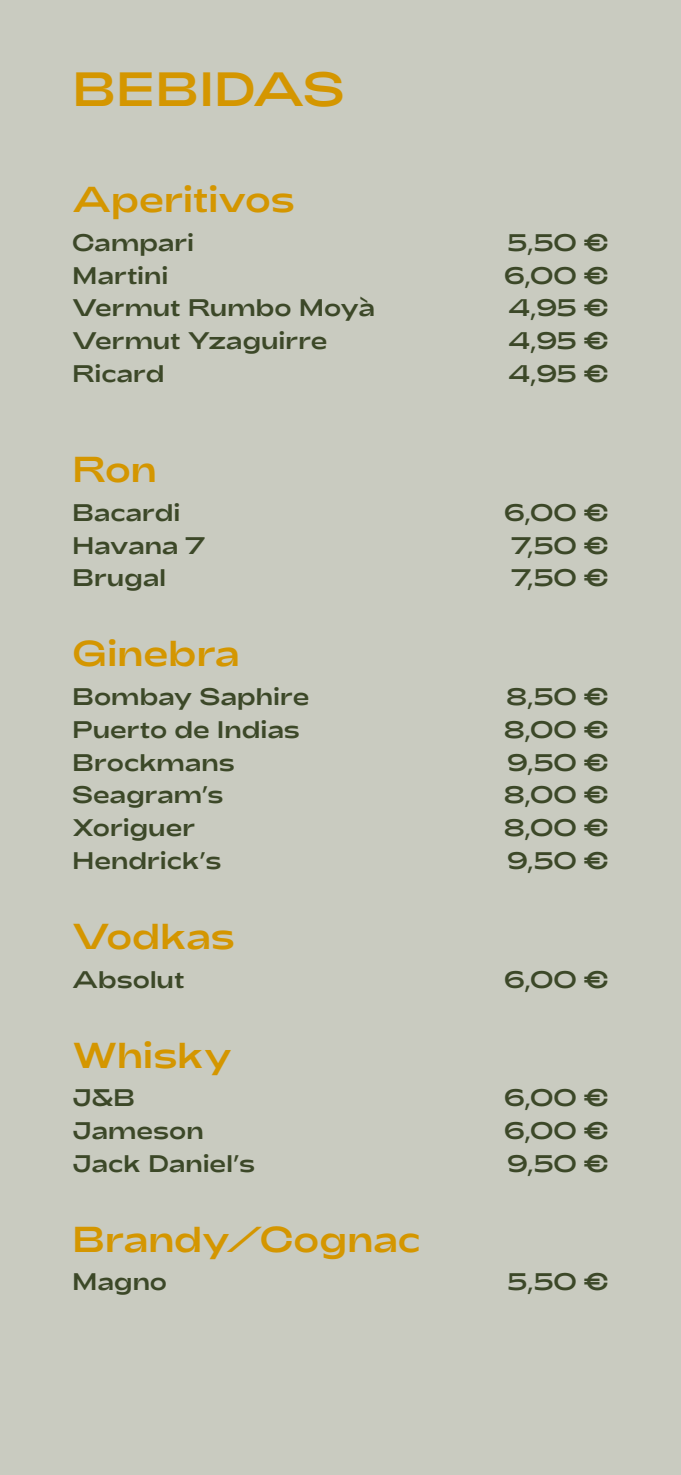
<style>
.page{position:relative;width:681px;height:1475px;background:#fff}
.page>*{position:absolute;margin:0;border:0;box-sizing:border-box;transform-origin:0 0}
.Estilo_de_párrafo_1{font:48px "Adieu";letter-spacing:-.015em;color:#d49600}
.Estilo_de_párrafo_1-2{font:36px "Adieu";color:#d49600}
.t1{font:24px "Adieu";color:#3c4828}
</style>
<div class="page">
<div style="left:0;top:0;width:680px;height:1474px;background:#c9cbc0"></div>
<p class="Estilo_de_párrafo_1" style="left:72px;top:61px;width:274px">BEBIDAS</p>
<p class="Estilo_de_párrafo_1-2" style="left:72px;top:179px;width:224px">Aperitivos</p>
<p class="t1" style="left:72px;top:228px;width:123px">Campari</p>
<p class="t1" style="left:507px;top:228px;width:102px">5,50 €</p>
<p class="t1" style="left:72px;top:261px;width:98px">Martini</p>
<p class="t1" style="left:504px;top:261px;width:106px">6,00 €</p>
<p class="t1" style="left:72px;top:294px;width:304px">Vermut Rumbo Moyà</p>
<p class="t1" style="left:508px;top:294px;width:101px">4,95 €</p>
<p class="t1" style="left:72px;top:327px;width:257px">Vermut Yzaguirre</p>
<p class="t1" style="left:508px;top:327px;width:101px">4,95 €</p>
<p class="t1" style="left:72px;top:359px;width:94px">Ricard</p>
<p class="t1" style="left:508px;top:359px;width:101px">4,95 €</p>
<p class="Estilo_de_párrafo_1-2" style="left:72px;top:448px;width:86px">Ron</p>
<p class="t1" style="left:72px;top:498px;width:110px">Bacardi</p>
<p class="t1" style="left:504px;top:498px;width:106px">6,00 €</p>
<p class="t1" style="left:72px;top:531px;width:134px">Havana 7</p>
<p class="t1" style="left:511px;top:531px;width:99px">7,50 €</p>
<p class="t1" style="left:72px;top:564px;width:95px">Brugal</p>
<p class="t1" style="left:511px;top:564px;width:99px">7,50 €</p>
<p class="Estilo_de_párrafo_1-2" style="left:72px;top:632px;width:169px">Ginebra</p>
<p class="t1" style="left:72px;top:682px;width:239px">Bombay Saphire</p>
<p class="t1" style="left:506px;top:682px;width:103px">8,50 €</p>
<p class="t1" style="left:72px;top:715px;width:229px">Puerto de Indias</p>
<p class="t1" style="left:504px;top:715px;width:106px">8,00 €</p>
<p class="t1" style="left:72px;top:748px;width:164px">Brockmans</p>
<p class="t1" style="left:506px;top:748px;width:103px">9,50 €</p>
<p class="t1" style="left:72px;top:780px;width:153px">Seagram’s</p>
<p class="t1" style="left:504px;top:780px;width:106px">8,00 €</p>
<p class="t1" style="left:72px;top:813px;width:125px">Xoriguer</p>
<p class="t1" style="left:504px;top:813px;width:106px">8,00 €</p>
<p class="t1" style="left:72px;top:846px;width:151px">Hendrick’s</p>
<p class="t1" style="left:506px;top:846px;width:103px">9,50 €</p>
<p class="Estilo_de_párrafo_1-2" style="left:72px;top:915px;width:164px">Vodkas</p>
<p class="t1" style="left:72px;top:965px;width:114px">Absolut</p>
<p class="t1" style="left:504px;top:965px;width:106px">6,00 €</p>
<p class="Estilo_de_párrafo_1-2" style="left:72px;top:1033px;width:161px">Whisky</p>
<p class="t1" style="left:72px;top:1083px;width:65px">J&amp;B</p>
<p class="t1" style="left:504px;top:1083px;width:106px">6,00 €</p>
<p class="t1" style="left:72px;top:1116px;width:133px">Jameson</p>
<p class="t1" style="left:504px;top:1116px;width:106px">6,00 €</p>
<p class="t1" style="left:72px;top:1149px;width:184px">Jack Daniel’s</p>
<p class="t1" style="left:506px;top:1149px;width:103px">9,50 €</p>
<p class="Estilo_de_párrafo_1-2" style="left:72px;top:1217px;width:349px">Brandy/Cognac</p>
<p class="t1" style="left:72px;top:1267px;width:96px">Magno</p>
<p class="t1" style="left:507px;top:1267px;width:102px">5,50 €</p>
</div>
